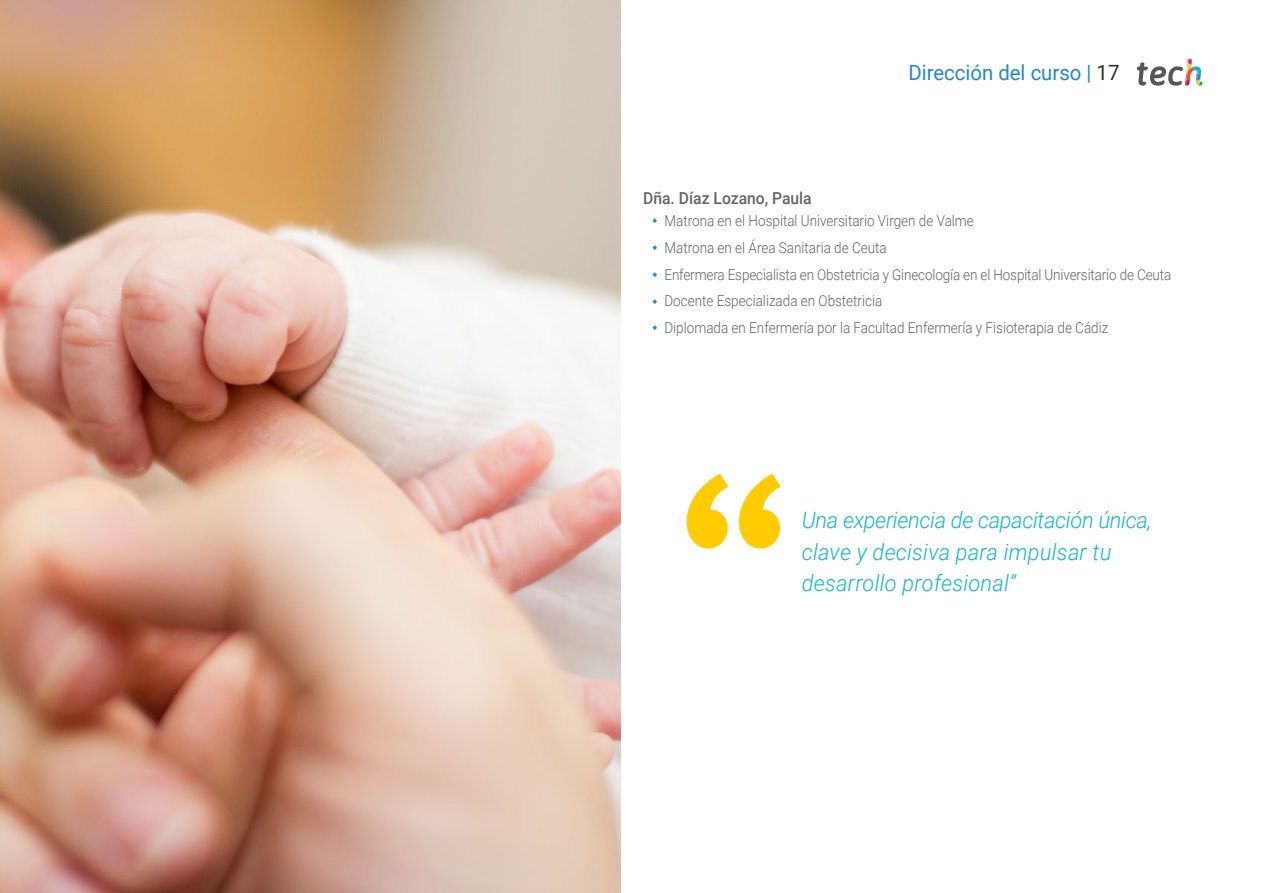
<style>
.page{position:relative;width:1263px;height:893px;background:#fff}
.page>*{position:absolute;margin:0;border:0;box-sizing:border-box;transform-origin:0 0}
.t1{font:italic 300 22.5px/31.5px "Roboto";letter-spacing:.005em;color:#11b6cf}
.t2{font:21px "Roboto";color:#2488c9}
.t3{font:500 16.5px "Roboto";color:#61646a;scale:.95 1}
.t4{font:300 15px/26.7px "Roboto";color:#61646a;scale:.9 1}
.s1{color:#312e20}
</style>
<div class="page">
<img style="left:0;top:0;width:621px;height:893px">
<svg style="left:686px;top:473px;width:95px;height:76px"></svg>
<svg style="left:1137px;top:59px;width:65px;height:27px"></svg>
<h2 class="t2" style="left:908px;top:57px;width:213px">Dirección del curso | <span class="s1">17</span></h2>
<p class="t3" style="left:643px;top:186px;width:179px">Dña. Díaz Lozano, Paula</p>
<p class="t4" style="left:664px;top:207px;width:565px">Matrona en el Hospital Universitario Virgen de Valme<br>Matrona en el Área Sanitaria de Ceuta<br>Enfermera Especialista en Obstetricia y Ginecología en el Hospital Universitario de Ceuta Docente Especializada en Obstetricia<br>Diplomada en Enfermería por la Facultad Enfermería y Fisioterapia de Cádiz</p>
<h1 class="t1" style="left:802px;top:503px;width:351px">Una experiencia de capacitación única, clave y decisiva para impulsar tu desarrollo profesional”</h1>
</div>
